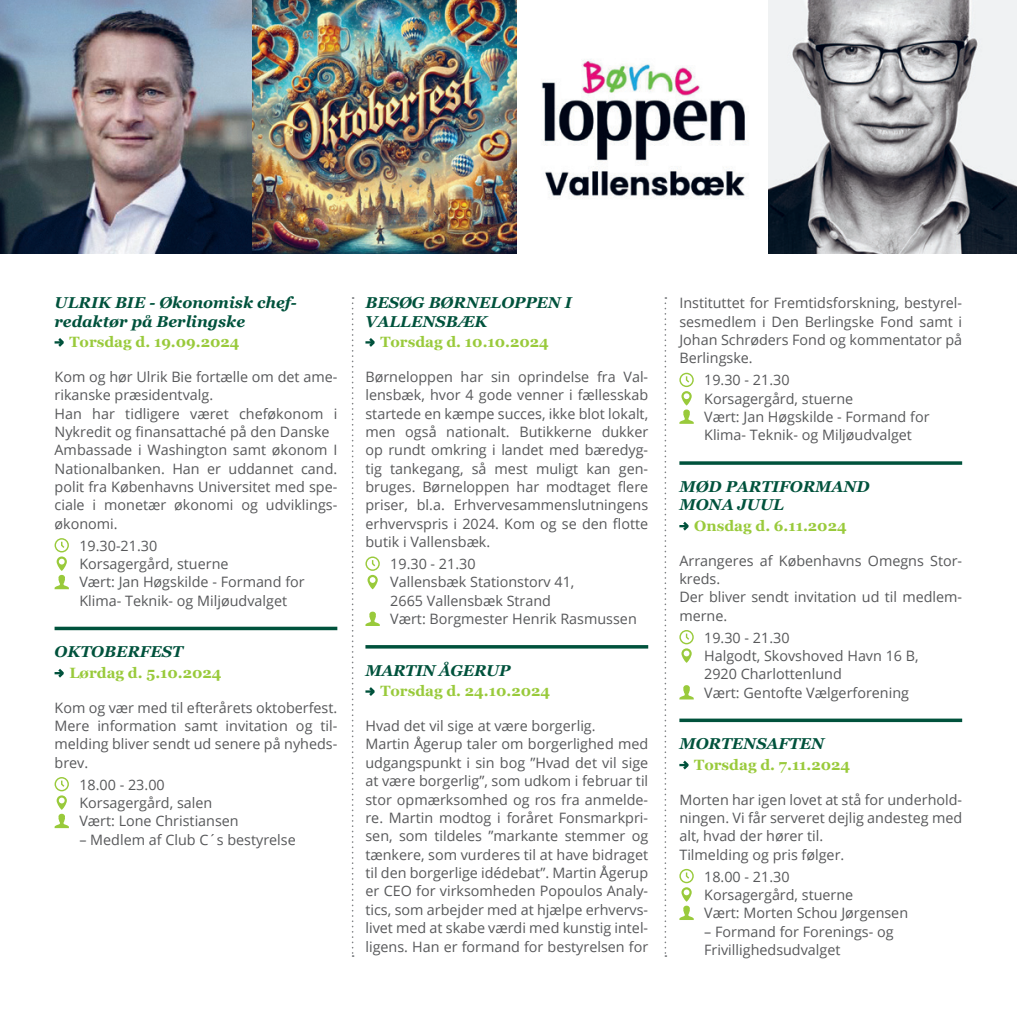
<style>
.page{position:relative;width:1017px;height:1017px;background:#fff}
.page>*{position:absolute;margin:0;border:0;box-sizing:border-box;transform-origin:0 0}
.t1{font:italic 700 15.75px/18.4px "Georgia";color:#00523c}
.t2{font:italic 700 15.75px "Georgia";letter-spacing:-.02em;color:#00523c}
.t3{font:700 14.88px "Georgia";color:#99ca3b}
.t4{font:14.35px/18.4px "Open Sans";color:#57585a}
</style>
<div class="page">
<svg style="left:352px;top:297px;width:2px;height:660px"></svg>
<svg style="left:664px;top:297px;width:2px;height:660px"></svg>
<hr style="left:55px;top:627px;width:282px;height:3px;background:#00523c">
<svg style="left:55px;top:338px;width:9px;height:9px"></svg>
<svg style="left:55px;top:538px;width:14px;height:51px"></svg>
<svg style="left:55px;top:669px;width:9px;height:9px"></svg>
<svg style="left:55px;top:777px;width:14px;height:51px"></svg>
<svg style="left:365px;top:645px;width:283px;height:4px"></svg>
<svg style="left:365px;top:338px;width:10px;height:9px"></svg>
<svg style="left:365px;top:556px;width:15px;height:33px"></svg>
<svg style="left:365px;top:612px;width:15px;height:14px"></svg>
<svg style="left:365px;top:687px;width:10px;height:9px"></svg>
<svg style="left:679px;top:461px;width:283px;height:4px"></svg>
<hr style="left:679px;top:719px;width:283px;height:3px;background:#00523c">
<svg style="left:679px;top:373px;width:15px;height:51px"></svg>
<svg style="left:679px;top:522px;width:9px;height:9px"></svg>
<svg style="left:679px;top:630px;width:15px;height:33px"></svg>
<svg style="left:679px;top:685px;width:15px;height:14px"></svg>
<svg style="left:679px;top:761px;width:9px;height:8px"></svg>
<svg style="left:679px;top:869px;width:15px;height:51px"></svg>
<img style="left:257px;top:0;width:760px;height:253px">
<img style="left:0;top:0;width:257px;height:253px">
<p class="t1" style="left:55px;top:293px;width:244px">ULRIK BIE - Økonomisk chef&shy;redaktør på Berlingske</p>
<p class="t3" style="left:69px;top:336px;width:172px">Torsdag d. 19.09.2024</p>
<p class="t4" style="left:55px;top:369px;width:284px">Kom og hør Ulrik Bie fortælle om det ame&shy;rikanske præsidentvalg.<br>Han har tidligere været cheføkonom i Nykredit og finansattaché på den Danske Ambassade i Washington samt økonom I Nationalbanken. Han er uddannet cand. polit fra Københavns Universitet med spe&shy;ciale i monetær økonomi og udviklings&shy;økonomi.</p>
<p class="t4" style="left:79px;top:537px;width:227px">19.30-21.30<br>Korsagergård, stuerne<br>Vært: Jan Høgskilde - Formand for<br>Klima- Teknik- og Miljøudvalget</p>
<p class="t1" style="left:55px;top:642px;width:130px">OKTOBERFEST</p>
<p class="t3" style="left:69px;top:666px;width:154px">Lørdag d. 5.10.2024</p>
<p class="t4" style="left:55px;top:699px;width:284px;text-align:justify">Kom og vær med til efterårets oktoberfest.<br>Mere information samt invitation og til&shy;melding bliver sendt ud senere på nyheds&shy;brev.</p>
<p class="t4" style="left:79px;top:776px;width:161px">18.00 - 23.00<br>Korsagergård, salen<br>Vært: Lone Christiansen</p>
<p class="t4" style="left:79px;top:831px;width:218px">– Medlem af Club C´s bestyrelse</p>
<p class="t1" style="left:365px;top:293px;width:208px">BESØG BØRNELOPPEN I<br>VALLENSBÆK</p>
<p class="t3" style="left:380px;top:336px;width:170px">Torsdag d. 10.10.2024</p>
<p class="t4" style="left:365px;top:369px;width:284px;text-align:justify">Børneloppen har sin oprindelse fra Val&shy;lensbæk, hvor 4 gode venner i fællesskab startede en kæmpe succes, ikke blot lokalt, men også nationalt. Butikkerne dukker op rundt omkring i landet med bæredyg&shy;tig tankegang, så mest muligt kan gen&shy;bruges. Børneloppen har modtaget flere priser, bl.a. Erhvervesammenslutningens erhvervspris i 2024. Kom og se den flotte butik i Vallensbæk.</p>
<p class="t4" style="left:390px;top:556px;width:248px">19.30 - 21.30<br>Vallensbæk Stationstorv 41,<br>2665 Vallensbæk Strand<br>Vært: Borgmester Henrik Rasmussen</p>
<p class="t2" style="left:365px;top:661px;width:146px">MARTIN ÅGERUP</p>
<p class="t3" style="left:380px;top:685px;width:171px">Torsdag d. 24.10.2024</p>
<p class="t4" style="left:365px;top:718px;width:284px">Hvad det vil sige at være borgerlig.<br>Martin Ågerup taler om borgerlighed med udgangspunkt i sin bog ”Hvad det vil sige at være borgerlig”, som udkom i februar til stor opmærksomhed og ros fra anmelde&shy;re. Martin modtog i foråret Fonsmarkpri&shy;sen, som tildeles ”markante stemmer og tænkere, som vurderes til at have bidraget til den borgerlige idédebat”. Martin Ågerup er CEO for virksomheden Popoulos Analy&shy;tics, som arbejder med at hjælpe erhvervs&shy;livet med at skabe værdi med kunstig intel&shy;ligens. Han er formand for bestyrelsen for</p>
<p class="t4" style="left:679px;top:295px;width:284px;text-align:justify">Instituttet for Fremtidsforskning, bestyrel&shy;sesmedlem i Den Berlingske Fond samt i Johan Schrøders Fond og kommentator på Berlingske.</p>
<p class="t4" style="left:704px;top:372px;width:227px">19.30 - 21.30<br>Korsagergård, stuerne<br>Vært: Jan Høgskilde - Formand for<br>Klima- Teknik- og Miljøudvalget</p>
<p class="t1" style="left:679px;top:477px;width:192px">MØD PARTIFORMAND<br>MONA JUUL</p>
<p class="t3" style="left:694px;top:519px;width:154px">Onsdag d. 6.11.2024</p>
<p class="t4" style="left:679px;top:552px;width:284px">Arrangeres af Københavns Omegns Stor&shy;kreds.<br>Der bliver sendt invitation ud til medlem&shy;merne.</p>
<p class="t4" style="left:704px;top:629px;width:216px">19.30 - 21.30<br>Halgodt, Skovshoved Havn 16 B,<br>2920 Charlottenlund<br>Vært: Gentofte Vælgerforening</p>
<p class="t1" style="left:679px;top:734px;width:146px">MORTENSAFTEN</p>
<p class="t3" style="left:694px;top:758px;width:157px">Torsdag d. 7.11.2024</p>
<p class="t4" style="left:679px;top:791px;width:284px">Morten har igen lovet at stå for underhold&shy;ningen. Vi får serveret dejlig andesteg med alt, hvad der hører til.<br>Tilmelding og pris følger.</p>
<p class="t4" style="left:704px;top:868px;width:205px">18.00 - 21.30<br>Korsagergård, stuerne<br>Vært: Morten Schou Jørgensen</p>
<p class="t4" style="left:704px;top:923px;width:191px">– Formand for Forenings- og<br>Frivillighedsudvalget</p>
</div>
